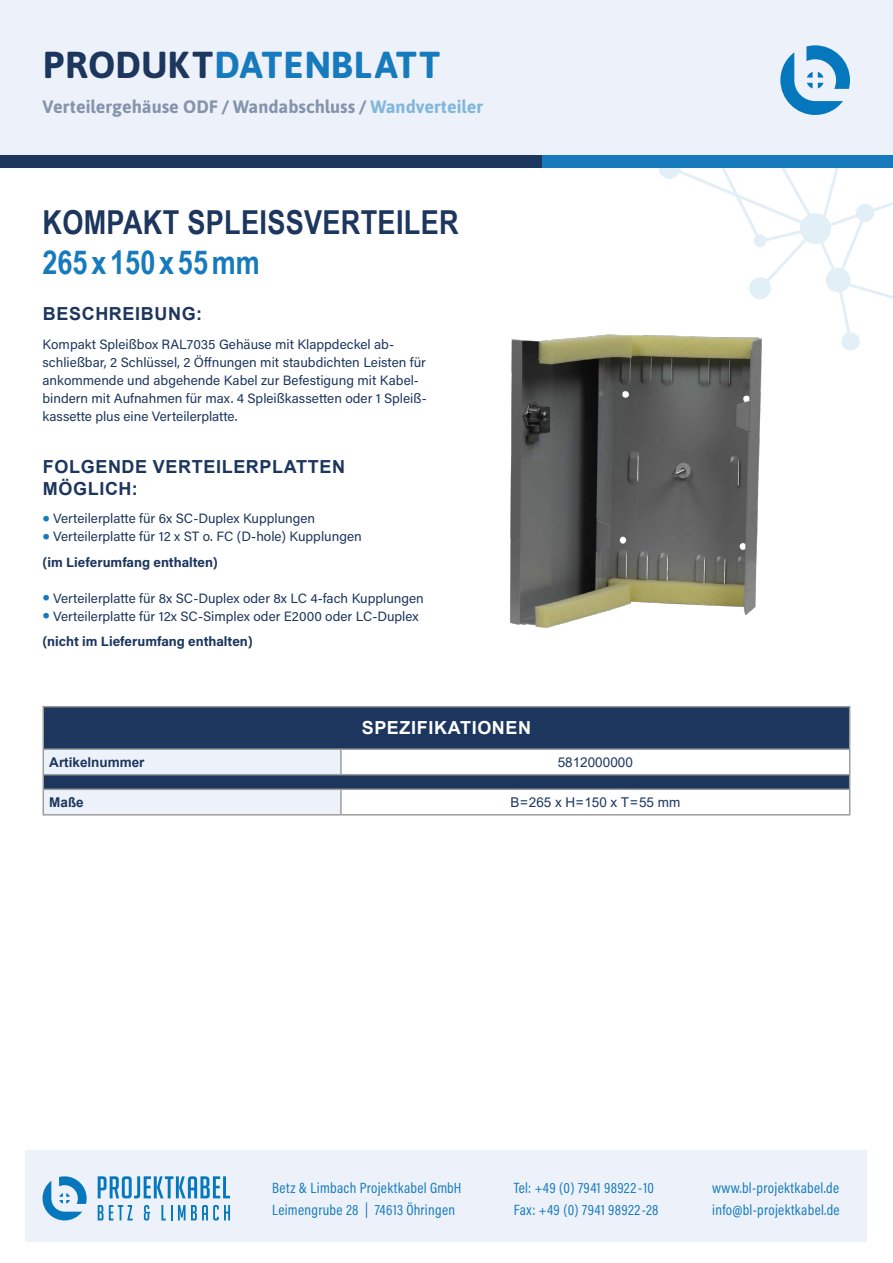
<style>
.page{position:relative;width:893px;height:1263px;background:#fff}
.page>*{position:absolute;margin:0;border:0;box-sizing:border-box;transform-origin:0 0}
.t1{font:700 37.5px "Asap";letter-spacing:.01em;color:#177abd}
.t2{font:700 33px "Arial Narrow";letter-spacing:.01em;color:#1c365e}
.t3{font:700 33px "Arial Narrow";color:#177abd}
.t4{font:700 18px "Asap";color:#1c365e}
.t5{font:700 18px/21.6px "Arial";letter-spacing:.035em;color:#1c365e}
.t6{font:700 18px "Arial";letter-spacing:.035em;color:#fff}
.t7{font:15px/22.5px "Acumin Pro Cond";letter-spacing:.02em;color:#177abd}
.t8{font:13.5px/18px "Acumin Pro";color:#1c365e}
.t9{font:13.5px "Arial";color:#1c365e}
.t10{font:700 13.5px "Arial";color:#1c365e}
.s1{color:#1c365e}
.s2{color:#177abd}
.s3{font-family:"Asap";font-size:22.5px;color:#177abd}
.s4{font-weight:700}
</style>
<div class="page">
<div style="left:0;top:0;width:893px;height:165px;background:#edf2fa"></div>
<div style="left:26px;top:1150px;width:841px;height:92px;background:#edf2fa"></div>
<svg style="left:43px;top:1176px;width:44px;height:44px"></svg>
<svg style="left:98px;top:1176px;width:132px;height:22px"></svg>
<svg style="left:98px;top:1205px;width:35px;height:15px"></svg>
<svg style="left:144px;top:1205px;width:6px;height:15px"></svg>
<svg style="left:161px;top:1205px;width:11px;height:15px"></svg>
<svg style="left:178px;top:1205px;width:52px;height:15px"></svg>
<svg style="left:780px;top:45px;width:70px;height:70px"></svg>
<div style="left:0;top:155px;width:694px;height:13px;background:#1c365e"></div>
<div style="left:542px;top:155px;width:351px;height:13px;background:#177abd"></div>
<div style="left:843px;top:334px;width:15px;height:15px;background:#e3eff7;border-radius:50%"></div>
<div style="left:841px;top:332px;width:19px;height:19px;border:3px solid #177abd;border-radius:50%"></div>
<svg style="left:659px;top:168px;width:234px;height:176px"></svg>
<svg style="left:660px;top:158px;width:19px;height:20px"></svg>
<div style="left:659px;top:157px;width:22px;height:22px;border:2px solid #177abd;border-radius:50%"></div>
<img style="left:510px;top:311px;width:307px;height:317px">
<svg style="left:44px;top:707px;width:805px;height:81px;fill:#1c365e"></svg>
<hr style="left:43px;top:706px;width:298px;height:1px;background:#9d9d9c">
<hr style="left:43px;top:707px;width:1px;height:41px;background:#9d9d9c">
<hr style="left:341px;top:706px;width:509px;height:1px;background:#9d9d9c">
<hr style="left:849px;top:707px;width:1px;height:41px;background:#9d9d9c">
<hr style="left:43px;top:748px;width:298px;height:2px;background:#9d9d9c">
<hr style="left:341px;top:748px;width:509px;height:2px;background:#9d9d9c">
<hr style="left:340px;top:750px;width:2px;height:24px;background:#9d9d9c">
<hr style="left:341px;top:774px;width:509px;height:1px;background:#9d9d9c">
<svg style="left:43px;top:750px;width:298px;height:64px"></svg>
<hr style="left:341px;top:788px;width:509px;height:2px;background:#9d9d9c">
<hr style="left:340px;top:790px;width:2px;height:24px;background:#9d9d9c">
<svg style="left:849px;top:750px;width:1px;height:64px"></svg>
<hr style="left:43px;top:814px;width:298px;height:1px;background:#9d9d9c">
<hr style="left:341px;top:814px;width:509px;height:1px;background:#9d9d9c">
<h1 class="t1" style="left:43px;top:38px;width:399px"><span class="s1">PRODUKT</span>DATENBLATT</h1>
<h3 class="t4" style="left:43px;top:93px;width:442px">Verteilergehäuse ODF / Wandabschluss / <span class="s2">Wandverteiler</span></h3>
<h2 class="t2" style="left:43px;top:198px;width:418px">KOMPAKT SPLEISSVERTEILER</h2>
<h2 class="t3" style="left:43px;top:237px;width:219px">265 x 150 x 55mm</h2>
<h3 class="t5" style="left:43px;top:303px;width:161px">BESCHREIBUNG:</h3>
<p class="t8" style="left:43px;top:334px;width:386px">Kompakt Spleißbox RAL7035 Gehäuse mit Klappdeckel ab&shy;schließbar, 2 Schlüssel, 2 Öffnungen mit staubdichten Leisten für ankommende und abgehende Kabel zur Befestigung mit Kabel&shy;bindern mit Aufnahmen für max. 4 Spleißkassetten oder 1 Spleiß&shy;kassette plus eine Verteilerplatte.</p>
<h3 class="t5" style="left:43px;top:456px;width:304px">FOLGENDE VERTEILERPLATTEN<br>MÖGLICH:</h3>
<p class="t8" style="left:43px;top:509px;width:274px"><span class="s3">•</span> Verteilerplatte für 6x SC-Duplex Kupplungen</p>
<p class="t8" style="left:43px;top:523px;width:321px;line-height:25.5px"><span class="s3">•</span> Verteilerplatte für 12 x ST o. FC (D-hole) Kupplungen <span class="s4">(im Lieferumfang enthalten)</span></p>
<p class="t8" style="left:43px;top:588px;width:383px"><span class="s3">•</span> Verteilerplatte für 8x SC-Duplex oder 8x LC 4-fach Kupplungen</p>
<p class="t8" style="left:43px;top:603px;width:378px;line-height:25.5px"><span class="s3">•</span> Verteilerplatte für 12x SC-Simplex oder E2000 oder LC-Duplex <span class="s4">(nicht im Lieferumfang enthalten)</span></p>
<h3 class="t6" style="left:362px;top:715px;width:171px">SPEZIFIKATIONEN</h3>
<p class="t10" style="left:49px;top:753px;width:97px">Artikelnummer</p>
<p class="t9" style="left:558px;top:753px;width:77px">5812000000</p>
<p class="t10" style="left:49px;top:793px;width:36px">Maße</p>
<p class="t9" style="left:510px;top:793px;width:171px">B=265 x H=150 x T=55 mm</p>
<p class="t7" style="left:514px;top:1176px;width:146px">Tel: +49 (0) 7941 98922-10<br>Fax: +49 (0) 7941 98922-28</p>
<p class="t7" style="left:272px;top:1176px;width:191px">Betz &amp; Limbach Projektkabel GmbH<br>Leimengrube 28 | 74613 Öhringen</p>
<p class="t7" style="left:712px;top:1176px;width:129px">www.bl-projektkabel.de info@bl-projektkabel.de</p>
</div>
